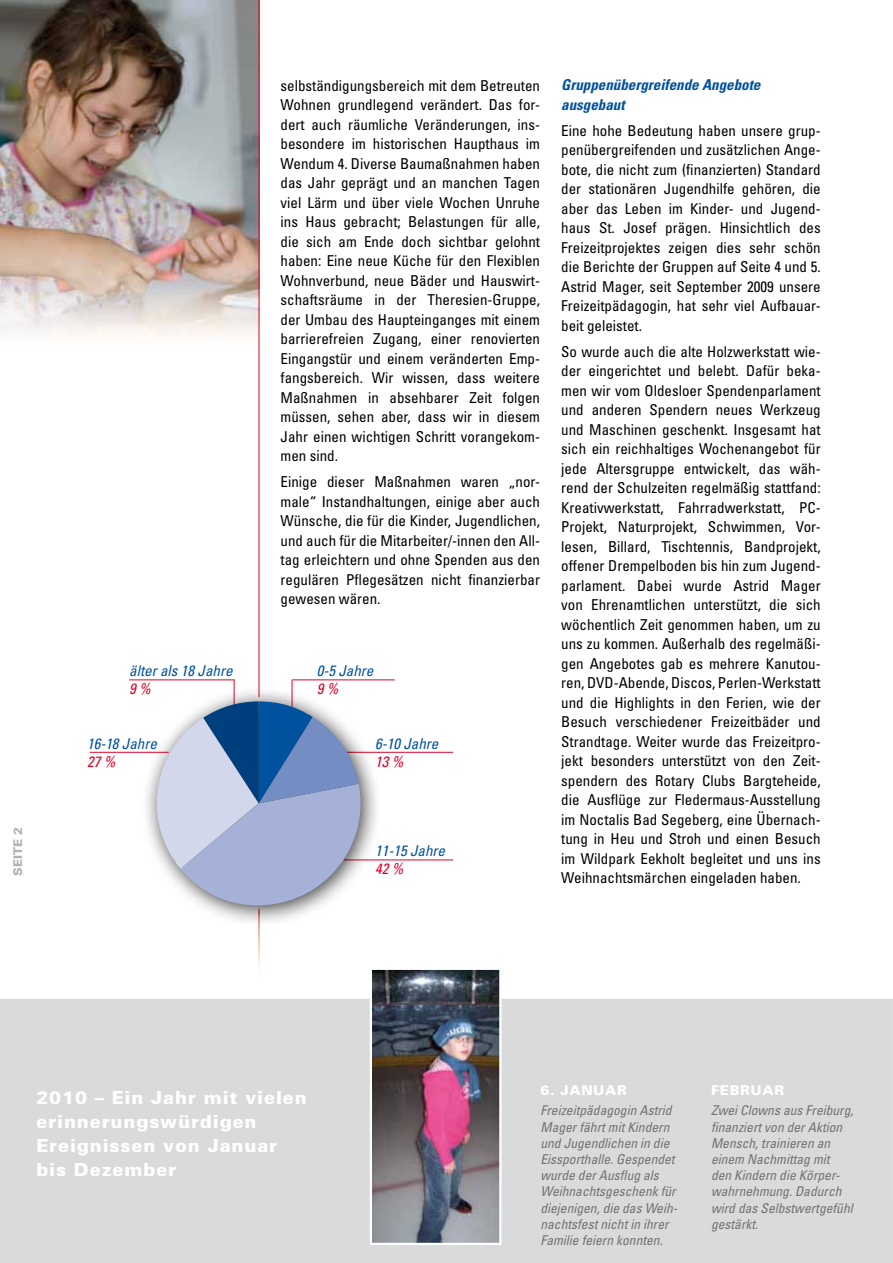
<style>
.page{position:relative;width:893px;height:1263px;background:#fff}
.page>*{position:absolute;margin:0;border:0;box-sizing:border-box;transform-origin:0 0}
.t1{font:900 18px/24px "Univers";letter-spacing:.05em;color:#fff}
.t2{font:condensed 15px/19.5px "Univers";color:#000;text-align:justify}
.t3{font:italic condensed 15px "Univers";color:#00519e}
.t4{font:italic 700 condensed 15px/19.5px "Univers";color:#00519e}
.t5{font:italic condensed 15px "Univers";color:#e20026}
.t6{font:italic condensed 13.5px/16.2px "Univers";color:#707172}
.t7{font:900 13.5px "Univers";letter-spacing:.05em;color:#fff}
.t8{font:900 12px "Univers";color:#b1b3b4}
</style>
<div class="page">
<img style="left:0;top:0;width:259px;height:345px">
<div style="left:0;top:999px;width:893px;height:264px;background:#d9dadb"></div>
<img style="left:373px;top:971px;width:125px;height:271px">
<div style="left:370px;top:968px;width:131px;height:277px;border:2px solid #fff"></div>
<svg style="left:892px;top:999px;width:1px;height:203px"></svg>
<hr style="left:259px;top:0;width:1px;height:697px;background:#e20026">
<hr style="left:292px;top:679px;width:103px;height:1px;background:#e20026">
<hr style="left:129px;top:679px;width:105px;height:1px;background:#e20026">
<hr style="left:344px;top:752px;width:109px;height:1px;background:#e20026">
<hr style="left:90px;top:752px;width:79px;height:1px;background:#e20026">
<hr style="left:344px;top:859px;width:109px;height:1px;background:#e20026">
<div style="left:140px;top:685px;width:241px;height:241px;background:#000;opacity:.75"></div>
<svg style="left:144px;top:679px;width:225px;height:235px"></svg>
<p class="t8" style="left:10px;top:876px;width:50px;rotate:-90deg">Seite 2</p>
<p class="t3" style="left:129px;top:661px;width:105px">älter als 18 Jahre</p>
<p class="t5" style="left:129px;top:679px;width:23px">9 %</p>
<p class="t3" style="left:87px;top:734px;width:71px">16-18 Jahre</p>
<p class="t5" style="left:87px;top:752px;width:30px">27 %</p>
<p class="t2" style="left:281px;top:75px;width:261px">selbständigungsbereich mit dem Betreuten Wohnen grundlegend verändert. Das for&shy;dert auch räumliche Veränderungen, ins&shy;besondere im historischen Haupthaus im Wendum 4. Diverse Baumaßnahmen haben das Jahr geprägt und an manchen Tagen viel Lärm und über viele Wochen Unruhe ins Haus gebracht; Belastungen für alle, die sich am Ende doch sichtbar gelohnt haben: Eine neue Küche für den Flexiblen Wohnverbund, neue Bäder und Hauswirt&shy;schaftsräume in der Theresien-Gruppe, der Umbau des Haupteinganges mit einem barrierefreien Zugang, einer renovierten Eingangstür und einem veränderten Emp&shy;fangsbereich. Wir wissen, dass weitere Maßnahmen in absehbarer Zeit folgen müssen, sehen aber, dass wir in diesem Jahr einen wichtigen Schritt vorangekom&shy;men sind.</p>
<p class="t2" style="left:281px;top:472px;width:261px">Einige dieser Maßnahmen waren „nor&shy;male“ Instandhaltungen, einige aber auch Wünsche, die für die Kinder, Jugendlichen, und auch für die Mitarbeiter/-innen den All&shy;tag erleichtern und ohne Spenden aus den regulären Pflegesätzen nicht finanzierbar gewesen wären.</p>
<p class="t3" style="left:317px;top:661px;width:58px">0-5 Jahre</p>
<p class="t5" style="left:317px;top:679px;width:23px">9 %</p>
<p class="t3" style="left:375px;top:734px;width:65px">6-10 Jahre</p>
<p class="t5" style="left:375px;top:752px;width:30px">13 %</p>
<p class="t3" style="left:375px;top:841px;width:71px">11-15 Jahre</p>
<p class="t5" style="left:375px;top:859px;width:30px">42 %</p>
<p class="t4" style="left:561px;top:75px;width:201px">Gruppenübergreifende Angebote ausgebaut</p>
<p class="t2" style="left:561px;top:120px;width:261px">Eine hohe Bedeutung haben unsere grup&shy;penübergreifenden und zusätzlichen Ange&shy;bote, die nicht zum (finanzierten) Standard der stationären Jugendhilfe gehören, die aber das Leben im Kinder- und Jugend&shy;haus St. Josef prägen. Hinsichtlich des Freizeitprojektes zeigen dies sehr schön die Berichte der Gruppen auf Seite 4 und 5.<br>Astrid Mager, seit September 2009 unsere Freizeitpädagogin, hat sehr viel Aufbauar&shy;beit geleistet.</p>
<p class="t2" style="left:561px;top:341px;width:261px">So wurde auch die alte Holzwerkstatt wie&shy;der eingerichtet und belebt. Dafür beka&shy;men wir vom Oldesloer Spendenparlament und anderen Spendern neues Werkzeug und Maschinen geschenkt. Insgesamt hat sich ein reichhaltiges Wochenangebot für jede Altersgruppe entwickelt, das wäh&shy;rend der Schulzeiten regelmäßig stattfand:<br>Kreativwerkstatt, Fahrradwerkstatt, PC-Projekt, Naturprojekt, Schwimmen, Vor&shy;lesen, Billard, Tischtennis, Bandprojekt, offener Drempelboden bis hin zum Jugend&shy;parlament. Dabei wurde Astrid Mager von Ehrenamtlichen unterstützt, die sich wöchentlich Zeit genommen haben, um zu uns zu kommen. Außerhalb des regelmäßi&shy;gen Angebotes gab es mehrere Kanutou&shy;ren, DVD-Abende, Discos, Perlen-Werkstatt und die Highlights in den Ferien, wie der Besuch verschiedener Freizeitbäder und Strandtage. Weiter wurde das Freizeitpro&shy;jekt besonders unterstützt von den Zeit&shy;spendern des Rotary Clubs Bargteheide, die Ausflüge zur Fledermaus-Ausstellung im Noctalis Bad Segeberg, eine Übernach&shy;tung in Heu und Stroh und einen Besuch im Wildpark Eekholt begleitet und uns ins Weihnachtsmärchen eingeladen haben.</p>
<p class="t1" style="left:36px;top:1085px;width:272px">2010 – Ein Jahr mit vielen erinnerungswürdigen<br>Ereignissen von Januar bis Dezember</p>
<p class="t7" style="left:540px;top:1082px;width:88px">6. JANUAR</p>
<p class="t6" style="left:540px;top:1102px;width:138px">Freizeitpädagogin Astrid<br>Mager fährt mit Kindern und Jugendlichen in die<br>Eissporthalle. Gespendet wurde der Ausflug als<br>Weihnachtsgeschenk für diejenigen, die das Weih&shy;nachtsfest nicht in ihrer<br>Familie feiern konnten.</p>
<p class="t7" style="left:711px;top:1082px;width:75px">FEBRUAR</p>
<p class="t6" style="left:711px;top:1102px;width:144px">Zwei Clowns aus Freiburg, finanziert von der Aktion<br>Mensch, trainieren an einem Nachmittag mit<br>den Kindern die Körper&shy;wahrnehmung. Dadurch wird das Selbstwertgefühl gestärkt.</p>
</div>
